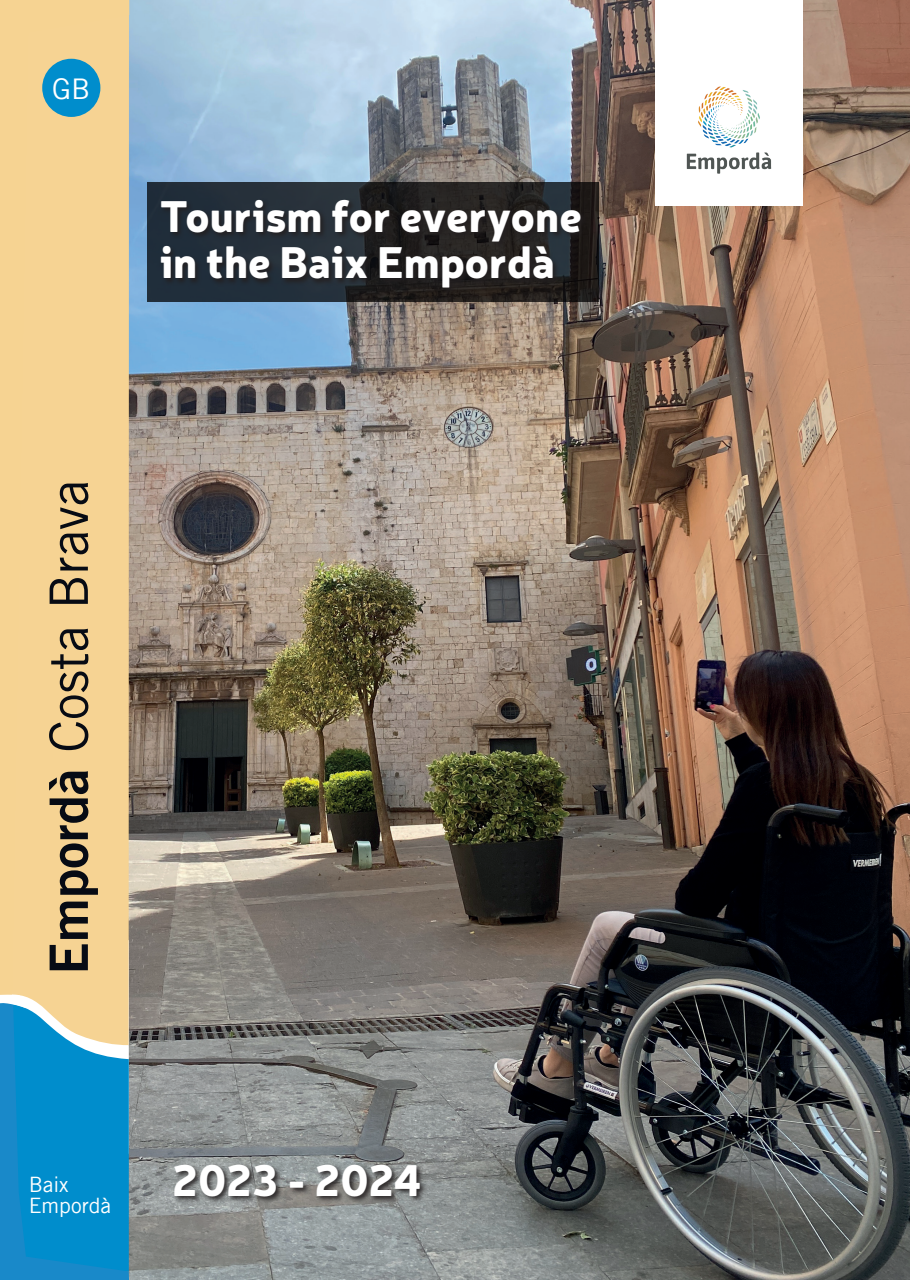
<style>
.page{position:relative;width:910px;height:1280px;background:#fff}
.page>*{position:absolute;margin:0;border:0;box-sizing:border-box;transform-origin:0 0}
.t1{font:53.1px "Trade Gothic LT";color:#070b14}
.t2{font:900 43.5px/46.5px "Neris";color:#fff}
.t3{font:28.5px "Trade Gothic LT";color:#fff}
.t4{font:21.15px/20.5px "Trade Gothic LT";color:#fff}
.s1{font-family:"Trade Gothic LT Bold Two"}
</style>
<div class="page">
<img style="left:129px;top:0;width:781px;height:1280px">
<div style="left:656px;top:0;width:147px;height:206px;background:#fff"></div>
<div style="left:173px;top:1163px;width:254px;height:41px;background:#231f20;opacity:.89"></div>
<img style="left:655px;top:73px;width:149px;height:113px">
<div style="left:0;top:0;width:129px;height:884px;background:#f6d393"></div>
<svg style="left:0;top:884px;width:129px;height:396px;background:#60a8b9"></svg>
<svg style="left:147px;top:182px;width:451px;height:119px;background:#22272c"></svg>
<div style="left:159px;top:198px;width:429px;height:97px;background:#231f20;opacity:.89"></div>
<p class="t3" style="left:52px;top:71px;width:40px">GB</p>
<p class="t2" style="left:160px;top:190px;width:424px">Tourism for everyone in the Baix Empordà</p>
<p class="t1" style="left:37px;top:975px;width:496px;rotate:-90deg"><span class="s1">Empordà</span> Costa Brava</p>
<p class="t4" style="left:29px;top:1174px;width:84px">Baix<br>Empordà</p>
<p class="t2" style="left:172px;top:1154px;width:251px">2023 - 2024</p>
</div>
